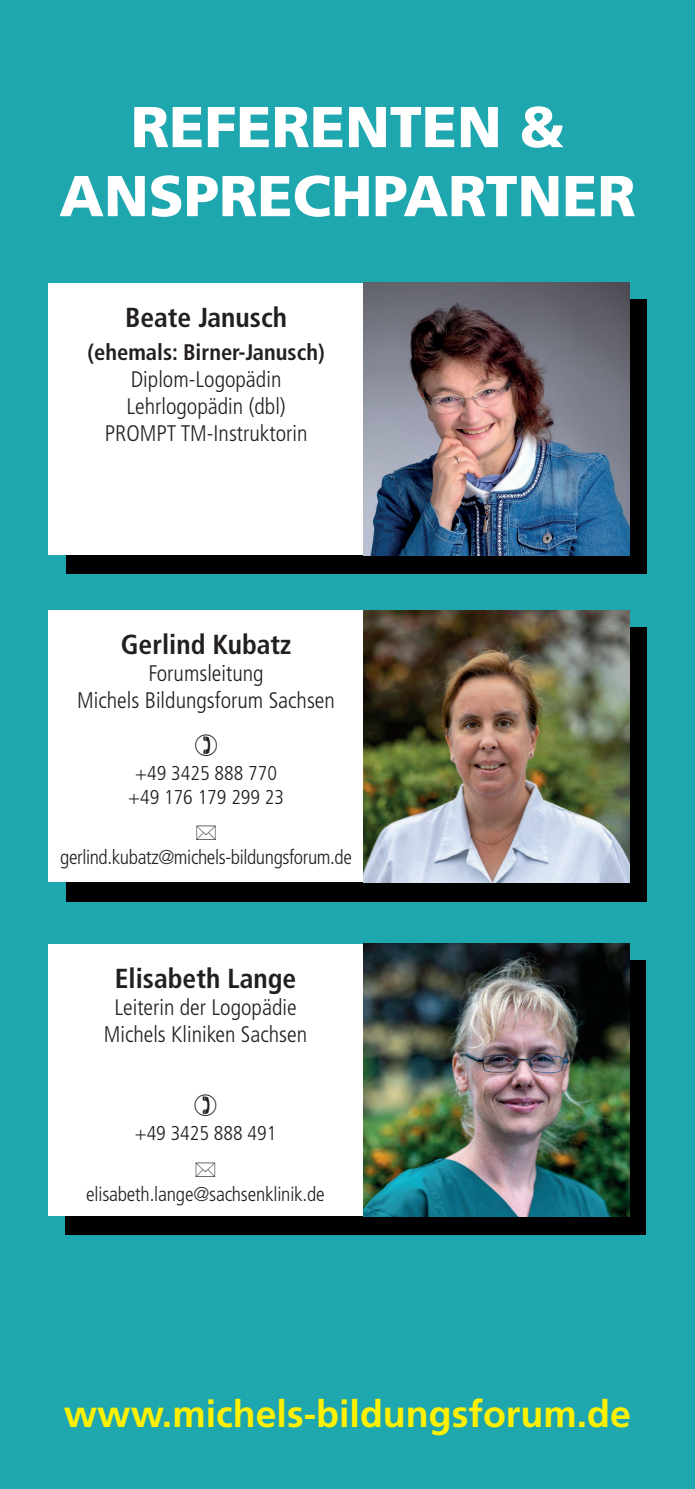
<style>
.page{position:relative;width:695px;height:1489px;background:#fff}
.page>*{position:absolute;margin:0;border:0;box-sizing:border-box;transform-origin:0 0}
.t1{font:900 57.5px "Frutiger LT Std";color:#fff}
.t2{font:700 37.5px "Frutiger LT Std";color:#fff101}
.t3{font:700 condensed 27.5px "Frutiger LT Std";color:#231f20}
.t4{font:300 condensed 22.5px/27px "Frutiger LT Std";color:#231f20;text-align:center}
.t5{font:300 condensed 20px "Frutiger LT Std";letter-spacing:-.01em;color:#231f20}
.s1{font-weight:700}
</style>
<div class="page">
<div style="left:0;top:0;width:694px;height:1488px;background:#1fa7af"></div>
<div style="left:66px;top:627px;width:580px;height:274px;background:#000"></div>
<div style="left:48px;top:610px;width:318px;height:272px;background:#fff"></div>
<img style="left:364px;top:610px;width:265px;height:272px">
<div style="left:66px;top:960px;width:579px;height:274px;background:#000"></div>
<div style="left:48px;top:943px;width:317px;height:272px;background:#fff"></div>
<img style="left:363px;top:943px;width:266px;height:273px">
<div style="left:66px;top:299px;width:580px;height:275px;background:#000"></div>
<div style="left:48px;top:283px;width:318px;height:271px;background:#fff"></div>
<img style="left:364px;top:283px;width:265px;height:272px">
<p class="t1" style="left:131px;top:92px;width:434px">REFERENTEN &amp;</p>
<p class="t1" style="left:59px;top:161px;width:578px">ANSPRECHPARTNER</p>
<p class="t3" style="left:125px;top:301px;width:163px">Beate Janusch</p>
<p class="t4" style="left:87px;top:339px;width:239px"><span class="s1">(ehemals: Birner-Janusch)<br></span>Diplom-Logopädin<br>Lehrlogopädin (dbl)<br>PROMPT TM-Instruktorin</p>
<p class="t3" style="left:121px;top:628px;width:172px">Gerlind Kubatz</p>
<p class="t4" style="left:77px;top:660px;width:259px">Forumsleitung<br>Michels Bildungsforum Sachsen</p>
<p class="t5" style="left:135px;top:761px;width:143px">+49 3425 888 770</p>
<p class="t5" style="left:128px;top:785px;width:157px">+49 176 179 299 23</p>
<p class="t5" style="left:60px;top:846px;width:293px">gerlind.kubatz@michels-bildungsforum.de</p>
<p class="t3" style="left:115px;top:961px;width:183px">Elisabeth Lange</p>
<p class="t4" style="left:104px;top:993px;width:205px">Leiterin der Logopädie<br>Michels Kliniken Sachsen</p>
<p class="t5" style="left:135px;top:1121px;width:143px">+49 3425 888 491</p>
<p class="t5" style="left:86px;top:1182px;width:240px">elisabeth.lange@sachsenklinik.de</p>
<p class="t2" style="left:64px;top:1391px;width:568px">www.michels-bildungsforum.de</p>
</div>
